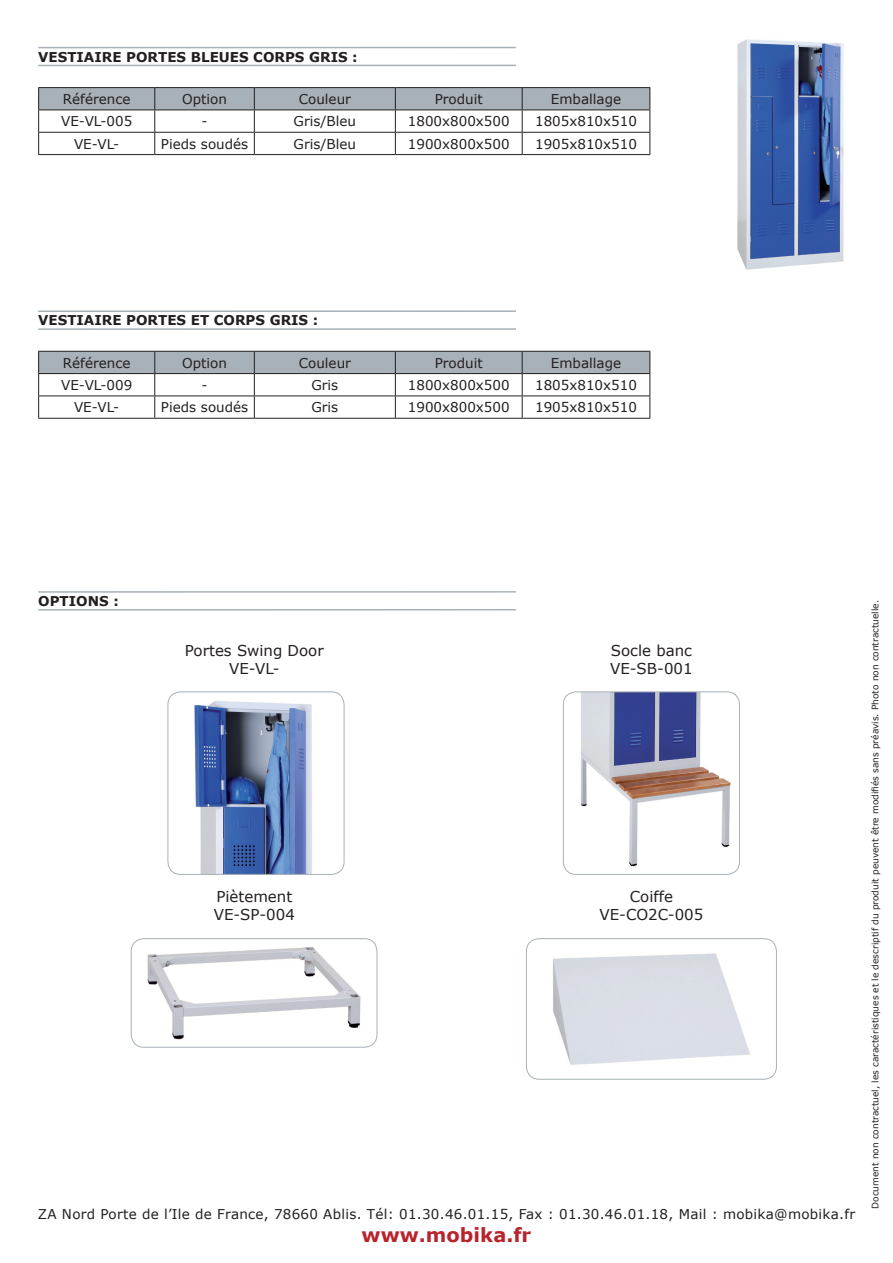
<style>
.page{position:relative;width:893px;height:1263px;background:#fff}
.page>*{position:absolute;margin:0;border:0;box-sizing:border-box;transform-origin:0 0}
.t1{font:700 19.5px "Verdana";color:#b9232c}
.t2{font:15px "Verdana";color:#231f20}
.t3{font:13.5px "Verdana";color:#231f20}
.t4{font:13.5px "Verdana";letter-spacing:.02em;color:#231f20}
.t5{font:700 13.5px "Verdana";color:#231f20}
.t6{font:9px "Verdana";color:#231f20}
</style>
<div class="page">
<hr style="left:38px;top:154px;width:117px;height:1px;background:#231f20">
<hr style="left:155px;top:154px;width:99px;height:1px;background:#231f20">
<hr style="left:254px;top:154px;width:141px;height:1px;background:#231f20">
<hr style="left:395px;top:154px;width:127px;height:1px;background:#231f20">
<hr style="left:522px;top:154px;width:128px;height:1px;background:#231f20">
<hr style="left:38px;top:87px;width:117px;height:1px;background:#231f20">
<hr style="left:155px;top:87px;width:99px;height:1px;background:#231f20">
<hr style="left:254px;top:87px;width:141px;height:1px;background:#231f20">
<hr style="left:395px;top:87px;width:127px;height:1px;background:#231f20">
<hr style="left:522px;top:87px;width:128px;height:1px;background:#231f20">
<svg style="left:38px;top:88px;width:612px;height:66px"></svg>
<hr style="left:38px;top:47px;width:478px;height:1px;background:#a8b1b7">
<hr style="left:38px;top:65px;width:478px;height:1px;background:#a8b1b7">
<hr style="left:38px;top:591px;width:478px;height:2px;background:#a8b1b7">
<hr style="left:38px;top:609px;width:478px;height:1px;background:#a8b1b7">
<hr style="left:38px;top:310px;width:478px;height:2px;background:#a8b1b7">
<hr style="left:38px;top:328px;width:478px;height:2px;background:#a8b1b7">
<img style="left:553px;top:953px;width:197px;height:112px">
<div style="left:526px;top:938px;width:251px;height:141px;border:1px solid #a8b1b7;border-radius:13px"></div>
<img style="left:131px;top:939px;width:246px;height:108px">
<div style="left:131px;top:938px;width:246px;height:109px;border:1px solid #a8b1b7;border-radius:13px"></div>
<hr style="left:38px;top:418px;width:117px;height:1px;background:#231f20">
<hr style="left:155px;top:418px;width:99px;height:1px;background:#231f20">
<hr style="left:254px;top:418px;width:141px;height:1px;background:#231f20">
<hr style="left:395px;top:418px;width:127px;height:1px;background:#231f20">
<hr style="left:522px;top:418px;width:128px;height:1px;background:#231f20">
<svg style="left:38px;top:351px;width:612px;height:67px"></svg>
<img style="left:194px;top:701px;width:118px;height:171px">
<div style="left:168px;top:692px;width:176px;height:182px;border:1px solid #a8b1b7;border-radius:13px"></div>
<img style="left:567px;top:692px;width:169px;height:182px">
<div style="left:563px;top:692px;width:177px;height:182px;border:1px solid #a8b1b7;border-radius:13px"></div>
<img style="left:737px;top:39px;width:107px;height:231px">
<p class="t5" style="left:38px;top:47px;width:321px">VESTIAIRE PORTES BLEUES CORPS GRIS :</p>
<p class="t3" style="left:63px;top:90px;width:69px">Référence</p>
<p class="t3" style="left:182px;top:90px;width:46px">Option</p>
<p class="t3" style="left:299px;top:90px;width:54px">Couleur</p>
<p class="t3" style="left:435px;top:90px;width:50px">Produit</p>
<p class="t3" style="left:551px;top:90px;width:72px">Emballage</p>
<p class="t3" style="left:61px;top:112px;width:73px">VE-VL-005</p>
<p class="t3" style="left:201px;top:112px;width:8px">-</p>
<p class="t3" style="left:294px;top:112px;width:64px">Gris/Bleu</p>
<p class="t3" style="left:408px;top:112px;width:103px">1800x800x500</p>
<p class="t3" style="left:535px;top:112px;width:103px">1805x810x510</p>
<p class="t3" style="left:74px;top:134px;width:47px">VE-VL-</p>
<p class="t3" style="left:161px;top:134px;width:89px">Pieds soudés</p>
<p class="t3" style="left:294px;top:134px;width:64px">Gris/Bleu</p>
<p class="t3" style="left:408px;top:134px;width:103px">1900x800x500</p>
<p class="t3" style="left:535px;top:134px;width:103px">1905x810x510</p>
<p class="t5" style="left:38px;top:311px;width:281px">VESTIAIRE PORTES ET CORPS GRIS :</p>
<p class="t3" style="left:63px;top:353px;width:69px">Référence</p>
<p class="t3" style="left:182px;top:353px;width:46px">Option</p>
<p class="t3" style="left:299px;top:353px;width:54px">Couleur</p>
<p class="t3" style="left:435px;top:353px;width:50px">Produit</p>
<p class="t3" style="left:551px;top:353px;width:72px">Emballage</p>
<p class="t3" style="left:61px;top:376px;width:73px">VE-VL-009</p>
<p class="t3" style="left:201px;top:376px;width:8px">-</p>
<p class="t3" style="left:311px;top:376px;width:28px">Gris</p>
<p class="t3" style="left:408px;top:376px;width:103px">1800x800x500</p>
<p class="t3" style="left:535px;top:376px;width:103px">1805x810x510</p>
<p class="t3" style="left:74px;top:398px;width:47px">VE-VL-</p>
<p class="t3" style="left:161px;top:398px;width:89px">Pieds soudés</p>
<p class="t3" style="left:311px;top:398px;width:28px">Gris</p>
<p class="t3" style="left:408px;top:398px;width:103px">1900x800x500</p>
<p class="t3" style="left:535px;top:398px;width:103px">1905x810x510</p>
<p class="t5" style="left:38px;top:591px;width:82px">OPTIONS :</p>
<p class="t2" style="left:185px;top:640px;width:140px">Portes Swing Door</p>
<p class="t2" style="left:229px;top:658px;width:52px">VE-VL-</p>
<p class="t2" style="left:216px;top:887px;width:77px">Piètement</p>
<p class="t2" style="left:214px;top:905px;width:83px">VE-SP-004</p>
<p class="t2" style="left:611px;top:640px;width:83px">Socle banc</p>
<p class="t2" style="left:610px;top:658px;width:84px">VE-SB-001</p>
<p class="t2" style="left:630px;top:887px;width:45px">Coiffe</p>
<p class="t2" style="left:599px;top:905px;width:105px">VE-CO2C-005</p>
<p class="t4" style="left:38px;top:1204px;width:819px">ZA Nord Porte de l’Ile de France, 78660 Ablis. Tél: 01.30.46.01.15, Fax : 01.30.46.01.18, Mail : mobika@mobika.fr</p>
<p class="t1" style="left:362px;top:1221px;width:171px">www.mobika.fr</p>
<p class="t6" style="left:869px;top:1208px;width:610px;rotate:-90deg">Document non contractuel, les caractéristiques et le descriptif du produit peuvent être modifiés sans préavis. Photo non contractuelle.</p>
</div>
